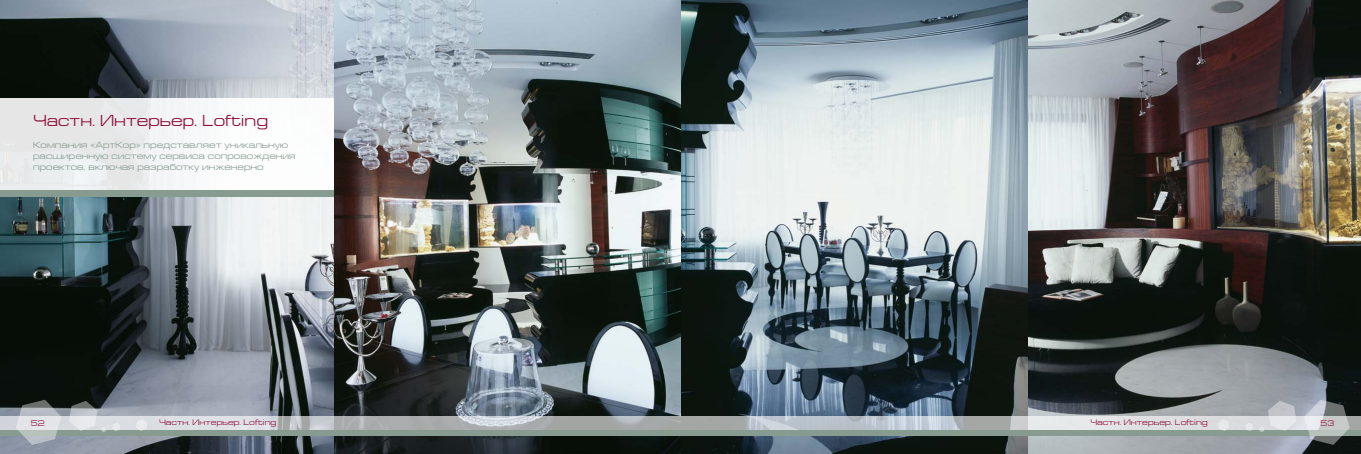
<style>
.page{position:relative;width:1361px;height:454px;background:#fff}
.page>*{position:absolute;margin:0;border:0;box-sizing:border-box;transform-origin:0 0}
.t1{font:16px "Europe Ext";color:#8e0c3a}
.t2{font:9px/10.8px "Europe Ext";color:#879b90}
.t3{font:8px "Europe Ext";color:#8e0c3a}
</style>
<div class="page">
<img style="left:0;top:0;width:1361px;height:454px">
<svg style="left:0;top:416px;width:1361px;height:14px;background:#c1c5c9"></svg>
<div style="left:0;top:430px;width:1361px;height:5px;background:#879b90"></div>
<svg style="left:136px;top:419px;width:11px;height:12px"></svg>
<svg style="left:112px;top:422px;width:8px;height:9px"></svg>
<svg style="left:69px;top:400px;width:37px;height:32px"></svg>
<svg style="left:16px;top:399px;width:45px;height:45px;background:#a3a9ac"></svg>
<div style="left:0;top:98px;width:334px;height:95px;background:linear-gradient(to right,#e0e3e3,#fefeff)"></div>
<div style="left:0;top:191px;width:334px;height:6px;background:#879b90"></div>
<svg style="left:1218px;top:419px;width:11px;height:12px"></svg>
<svg style="left:1245px;top:422px;width:8px;height:9px"></svg>
<svg style="left:1259px;top:400px;width:37px;height:32px"></svg>
<svg style="left:1304px;top:399px;width:45px;height:45px;background:#979d9f"></svg>
<h1 class="t1" style="left:33px;top:112px;width:236px">Частн. Интерьер. Lofting</h1>
<p class="t2" style="left:33px;top:140px;width:264px">Компания «АртКор» представляет уникальную расширенную систему сервиса сопровождения проектов, включая разработку инженерно</p>
<p class="t3" style="left:31px;top:419px;width:15px">52</p>
<p class="t3" style="left:159px;top:418px;width:119px">Частн. Интерьер. Lofting</p>
<p class="t3" style="left:1090px;top:418px;width:119px">Частн. Интерьер. Lofting</p>
<p class="t3" style="left:1320px;top:419px;width:15px">53</p>
</div>
